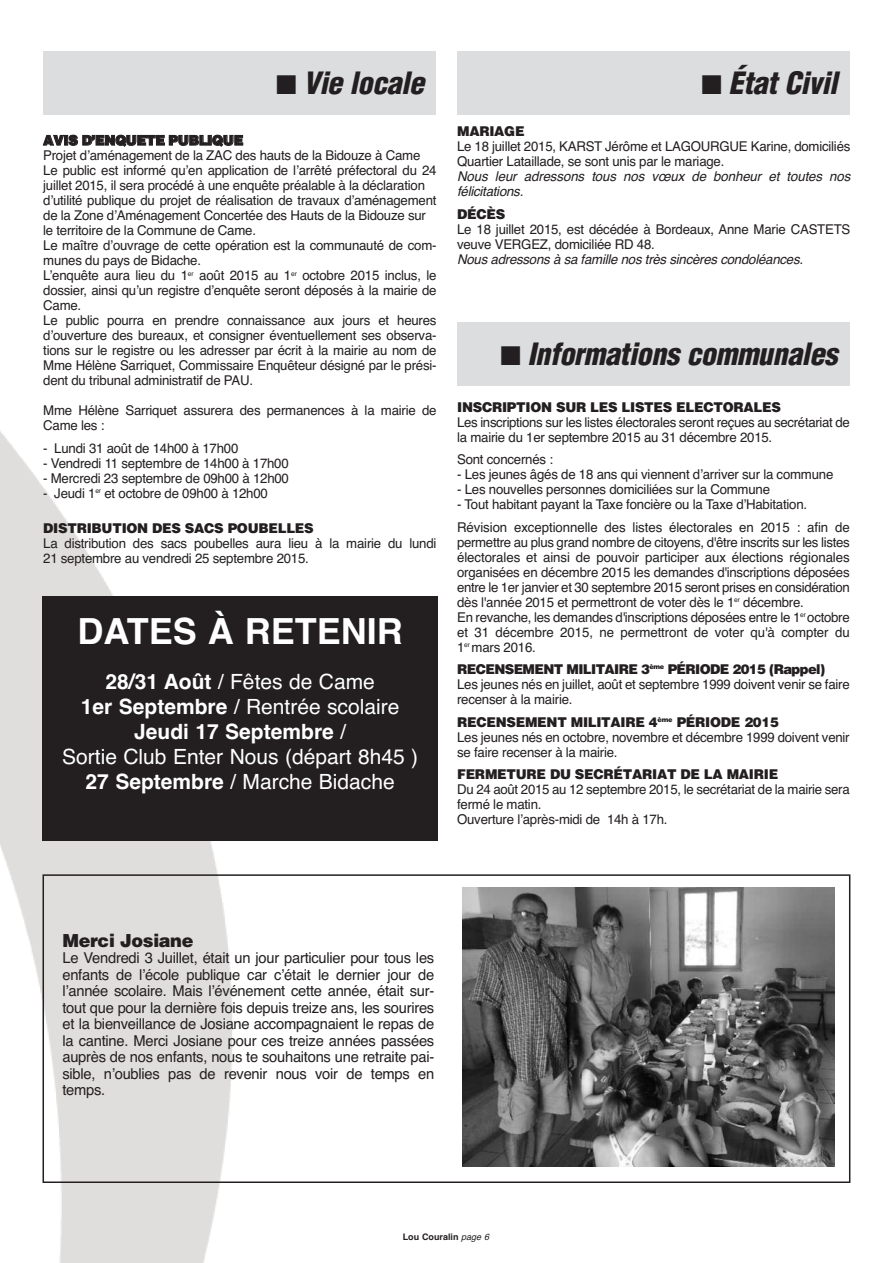
<style>
.page{position:relative;width:893px;height:1263px;background:#fff}
.page>*{position:absolute;margin:0;border:0;box-sizing:border-box;transform-origin:0 0}
.t1{font:700 36px "Helvetica";color:#fff}
.t2{font:italic 900 condensed 30px "Helvetica LT";letter-spacing:-.015em;color:#231f20}
.t3{font:21px/25.2px "Helvetica";color:#fff;text-align:center}
.t4{font:900 18px "Helvetica LT";letter-spacing:-.02em;color:#231f20}
.t5{font:15px/16.5px "Helvetica";letter-spacing:-.015em;color:#231f20;text-align:justify}
.t6{font:13.5px/15px "Helvetica";letter-spacing:-.015em;color:#231f20}
.t7{font:900 13.5px "Helvetica LT";letter-spacing:-.02em;color:#231f20}
.t8{font:italic 13.5px/15px "Helvetica";color:#231f20}
.t9{font:900 13.5px "Helvetica LT";letter-spacing:-.045em;color:#231f20}
.t10{font:700 9px "Helvetica";color:#231f20}
.s1{font-weight:700}
.s2{font-weight:400;font-style:italic}
</style>
<div class="page">
<img style="left:0;top:431px;width:233px;height:832px">
<div style="left:457px;top:322px;width:392px;height:64px;background:#dcdddf"></div>
<img style="left:462px;top:888px;width:372px;height:278px">
<div style="left:457px;top:51px;width:393px;height:64px;background:#dcdddf"></div>
<div style="left:44px;top:51px;width:392px;height:64px;background:#dcdddf"></div>
<div style="left:43px;top:874px;width:807px;height:309px;border:2px solid #231f20"></div>
<div style="left:43px;top:596px;width:395px;height:244px;background:#231f20"></div>
<h2 class="t2" style="left:276px;top:64px;width:149px">■ Vie locale</h2>
<p class="t7" style="left:43px;top:131px;width:202px">AVIS D’ENQUETE PUBLIQUE</p>
<p class="t6" style="left:43px;top:148px;width:395px">Projet dʼaménagement de la ZAC des hauts de la Bidouze à Came Le public est informé quʼen application de lʼarrêté préfectoral du 24 juillet 2015, il sera procédé à une enquête préalable à la déclaration dʼutilité publique du projet de réalisation de travaux dʼaménagement de la Zone dʼAménagement Concertée des Hauts de la Bidouze sur le territoire de la Commune de Came.<br>Le maître dʼouvrage de cette opération est la communauté de com&shy;munes du pays de Bidache.<br>Lʼenquête aura lieu du 1<sup>er</sup> août 2015 au 1<sup>er</sup> octobre 2015 inclus, le dossier, ainsi quʼun registre dʼenquête seront déposés à la mairie de Came.<br>Le public pourra en prendre connaissance aux jours et heures dʼouverture des bureaux, et consigner éventuellement ses observa&shy;tions sur le registre ou les adresser par écrit à la mairie au nom de Mme Hélène Sarriquet, Commissaire Enquêteur désigné par le prési&shy;dent du tribunal administratif de PAU.</p>
<p class="t6" style="left:43px;top:403px;width:395px">Mme Hélène Sarriquet assurera des permanences à la mairie de<br>Came les :</p>
<p class="t6" style="left:43px;top:441px;width:197px">- Lundi 31 août de 14h00 à 17h00</p>
<p class="t6" style="left:43px;top:456px;width:247px">- Vendredi 11 septembre de 14h00 à 17h00</p>
<p class="t6" style="left:43px;top:471px;width:247px">- Mercredi 23 septembre de 09h00 à 12h00</p>
<p class="t6" style="left:43px;top:486px;width:226px">- Jeudi 1<sup>er</sup> et octobre de 09h00 à 12h00</p>
<p class="t7" style="left:43px;top:519px;width:272px">DISTRIBUTION DES SACS POUBELLES</p>
<p class="t6" style="left:43px;top:536px;width:395px">La distribution des sacs poubelles aura lieu à la mairie du lundi<br>21 septembre au vendredi 25 septembre 2015.</p>
<h1 class="t1" style="left:78px;top:610px;width:327px">DATES À RETENIR</h1>
<h3 class="t3" style="left:62px;top:669px;width:357px"><span class="s1">28/31 Août</span> / Fêtes de Came<br><span class="s1">1er Septembre</span> / Rentrée scolaire<br><span class="s1">Jeudi 17 Septembre</span> /<br>Sortie Club Enter Nous (départ 8h45 )<br><span class="s1">27 Septembre</span> / Marche Bidache</h3>
<h2 class="t2" style="left:701px;top:64px;width:138px">■ État Civil</h2>
<p class="t7" style="left:457px;top:122px;width:69px">MARIAGE</p>
<p class="t6" style="left:457px;top:139px;width:395px">Le 18 juillet 2015, KARST Jérôme et LAGOURGUE Karine, domiciliés<br>Quartier Lataillade, se sont unis par le mariage.</p>
<p class="t8" style="left:457px;top:169px;width:399px">Nous leur adressons tous nos vœux de bonheur et toutes nos félicitations.</p>
<p class="t7" style="left:457px;top:205px;width:50px">DÉCÈS</p>
<p class="t6" style="left:457px;top:221px;width:395px">Le 18 juillet 2015, est décédée à Bordeaux, Anne Marie CASTETS veuve VERGEZ, domiciliée RD 48.</p>
<p class="t8" style="left:457px;top:251px;width:352px">Nous adressons à sa famille nos très sincères condoléances.</p>
<h2 class="t2" style="left:500px;top:335px;width:338px">■ Informations communales</h2>
<p class="t7" style="left:457px;top:398px;width:325px">INSCRIPTION SUR LES LISTES ELECTORALES</p>
<p class="t6" style="left:457px;top:415px;width:394px">Les inscriptions sur les listes électorales seront reçues au secrétariat de la mairie du 1er septembre 2015 au 31 décembre 2015.</p>
<p class="t6" style="left:457px;top:452px;width:97px">Sont concernés :</p>
<p class="t6" style="left:457px;top:467px;width:378px">- Les jeunes âgés de 18 ans qui viennent dʼarriver sur la commune</p>
<p class="t6" style="left:457px;top:482px;width:314px">- Les nouvelles personnes domiciliées sur la Commune</p>
<p class="t6" style="left:457px;top:493px;width:394px;line-height:22.5px">- Tout habitant payant la Taxe foncière ou la Taxe dʼHabitation.<br>Révision exceptionnelle des listes électorales en 2015 : afin de</p>
<p class="t6" style="left:457px;top:535px;width:394px">permettre au plus grand nombre de citoyens, d'être inscrits sur les listes électorales et ainsi de pouvoir participer aux élections régionales organisées en décembre 2015 les demandes d'inscriptions déposées entre le 1er janvier et 30 septembre 2015 seront prises en considération dès l'année 2015 et permettront de voter dès le 1<sup>er</sup> décembre.<br>En revanche, les demandes d'inscriptions déposées entre le 1<sup>er</sup> octobre et 31 décembre 2015, ne permettront de voter qu'à compter du 1<sup>er</sup> mars 2016.</p>
<p class="t9" style="left:457px;top:661px;width:369px">RECENSEMENT MILITAIRE 3<sup>ème</sup> PÉRIODE 2015 (Rappel)</p>
<p class="t6" style="left:457px;top:677px;width:394px">Les jeunes nés en juillet, août et septembre 1999 doivent venir se faire recenser à la mairie.</p>
<p class="t7" style="left:457px;top:713px;width:323px">RECENSEMENT MILITAIRE 4<sup>ème</sup> PÉRIODE 2015</p>
<p class="t6" style="left:457px;top:730px;width:394px">Les jeunes nés en octobre, novembre et décembre 1999 doivent venir se faire recenser à la mairie.</p>
<p class="t7" style="left:457px;top:766px;width:323px">FERMETURE DU SECRÉTARIAT DE LA MAIRIE</p>
<p class="t6" style="left:457px;top:782px;width:394px">Du 24 août 2015 au 12 septembre 2015, le secrétariat de la mairie sera fermé le matin.<br>Ouverture lʼaprès-midi de 14h à 17h.</p>
<h3 class="t4" style="left:62px;top:928px;width:132px">Merci Josiane</h3>
<p class="t5" style="left:62px;top:950px;width:373px">Le Vendredi 3 Juillet, était un jour particulier pour tous les enfants de lʼécole publique car cʼétait le dernier jour de lʼannée scolaire. Mais lʼévénement cette année, était sur&shy;tout que pour la dernière fois depuis treize ans, les sourires et la bienveillance de Josiane accompagnaient le repas de la cantine. Merci Josiane pour ces treize années passées auprès de nos enfants, nous te souhaitons une retraite pai&shy;sible, nʼoublies pas de revenir nous voir de temps en temps.</p>
<p class="t10" style="left:403px;top:1231px;width:91px">Lou Couralin <span class="s2">page6</span></p>
</div>
